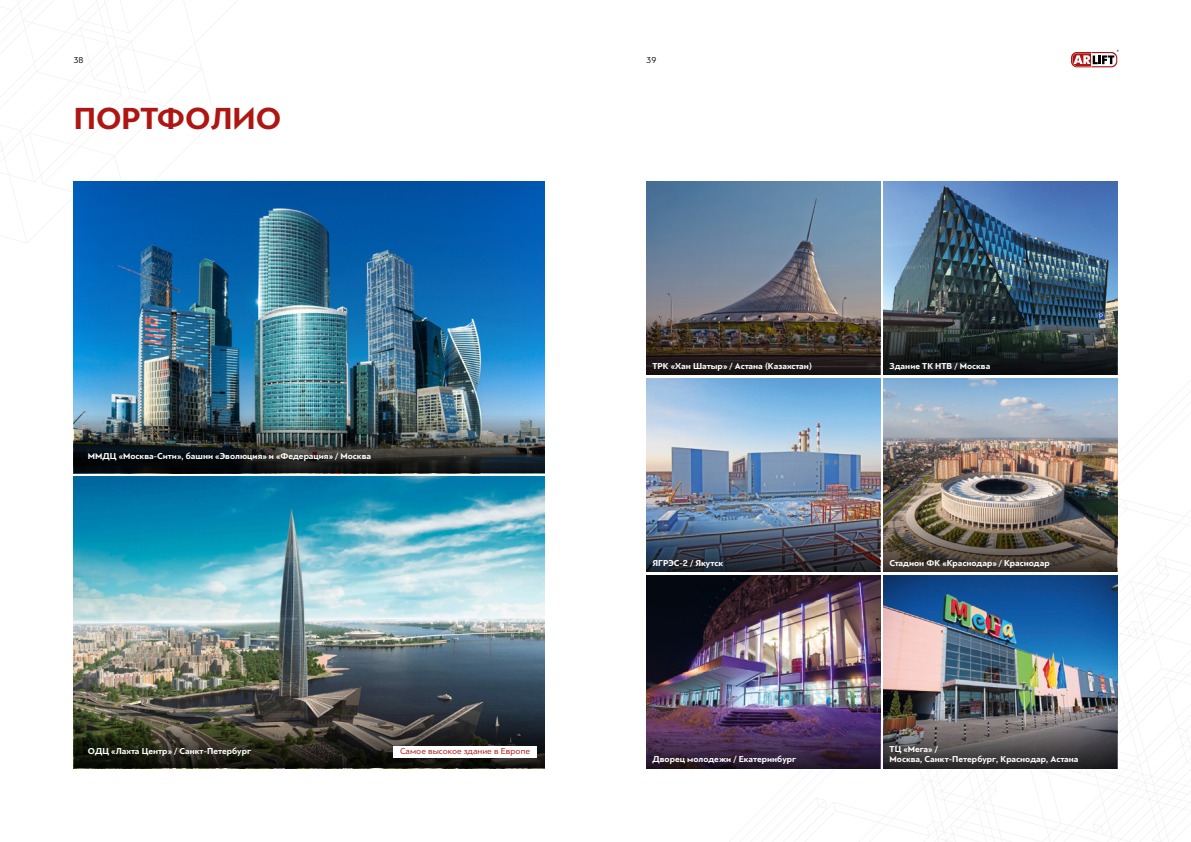
<style>
.page{position:relative;width:1191px;height:842px;background:#fff}
.page>*{position:absolute;margin:0;border:0;box-sizing:border-box;transform-origin:0 0}
.t1{font:700 32px "PF Bague Sans Pro";color:#ae1613}
.t2{font:700 9px/10px "PF Bague Sans Pro";color:#fff}
.t3{font:9px "PF Bague Sans Pro";color:#ae1613}
.t4{font:9px "PF Bague Sans Pro";color:#000}
</style>
<div class="page">
<svg style="left:1071px;top:50px;width:47px;height:17px"></svg>
<svg style="left:4px;top:0;width:234px;height:243px"></svg>
<img style="left:74px;top:477px;width:470px;height:291px">
<img style="left:74px;top:181px;width:470px;height:292px">
<div style="left:393px;top:746px;width:144px;height:11px;background:#fff"></div>
<svg style="left:714px;top:365px;width:477px;height:477px"></svg>
<svg style="left:646px;top:181px;width:234px;height:194px;background:#5f6a78"></svg>
<img style="left:646px;top:378px;width:234px;height:193px">
<img style="left:646px;top:575px;width:234px;height:193px">
<img style="left:883px;top:181px;width:234px;height:194px">
<img style="left:883px;top:378px;width:234px;height:193px">
<img style="left:883px;top:575px;width:234px;height:193px">
<p class="t4" style="left:74px;top:54px;width:11px">38</p>
<p class="t4" style="left:646px;top:54px;width:11px">39</p>
<h1 class="t1" style="left:74px;top:99px;width:209px">ПОРТФОЛИО</h1>
<p class="t2" style="left:88px;top:451px;width:285px">ММДЦ «Москва-Сити», башни «Эволюция» и «Федерация» / Москва</p>
<p class="t2" style="left:88px;top:746px;width:165px">ОДЦ «Лахта Центр» / Санкт-Петербург</p>
<p class="t3" style="left:400px;top:746px;width:132px">Самое высокое здание в Европе</p>
<p class="t2" style="left:652px;top:361px;width:161px">ТРК «Хан Шатыр» / Астана (Казахстан)</p>
<p class="t2" style="left:652px;top:558px;width:72px">ЯГРЭС-2 / Якутск</p>
<p class="t2" style="left:652px;top:755px;width:145px">Дворец молодежи / Екатеринбург</p>
<p class="t2" style="left:889px;top:361px;width:102px">Здание ТК НТВ / Москва</p>
<p class="t2" style="left:889px;top:558px;width:162px">Стадион ФК «Краснодар» / Краснодар</p>
<p class="t2" style="left:889px;top:744px;width:190px">ТЦ «Мега» /<br>Москва, Санкт-Петербург, Краснодар, Астана</p>
</div>
